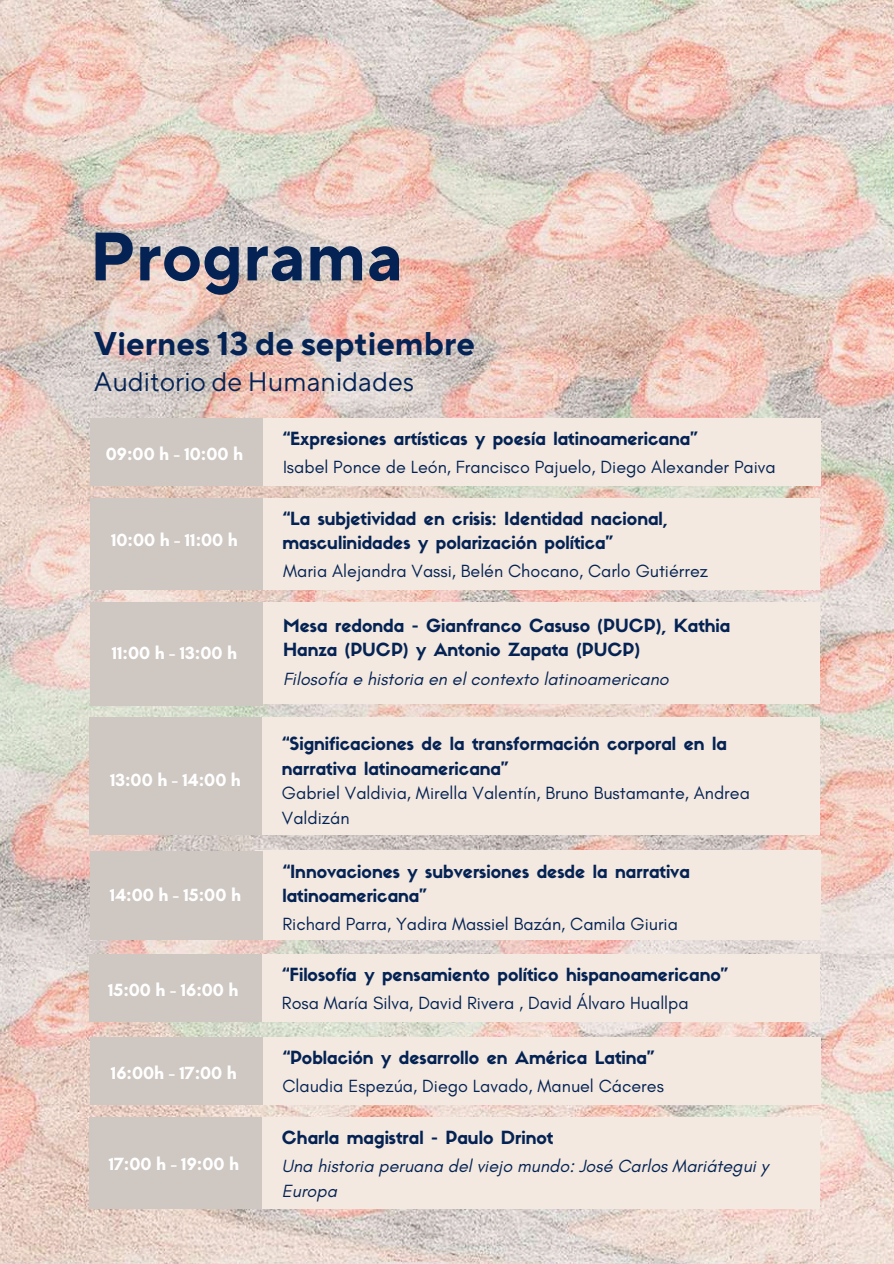
<style>
.page{position:relative;width:894px;height:1264px;background:#fff}
.page>*{position:absolute;margin:0;border:0;box-sizing:border-box;transform-origin:0 0}
.t1{font:700 68.25px "TT Norms Pro";color:#042354}
.t2{font:700 32.7px "TT Norms Pro";color:#042354}
.t3{font:26.7px "TT Norms Pro";color:#042354}
.t4{font:18px/24.8px "Glacial Indifference";color:#042354}
.t5{font:700 18px "Glacial Indifference";color:#fff}
.t6{font:italic 18px/24.8px "Glacial Indifference";color:#042354}
.t7{font:17.85px/24.5px "Sifonn Basic";color:#042354}
</style>
<div class="page">
<img style="left:0;top:0;width:893px;height:1263px">
<div style="left:258px;top:418px;width:562px;height:68px;background:#f4e9e0"></div>
<div style="left:90px;top:418px;width:173px;height:68px;background:#cec7c2"></div>
<div style="left:258px;top:498px;width:562px;height:91px;background:#f4e9e0"></div>
<div style="left:90px;top:498px;width:172px;height:91px;background:#cec7c2"></div>
<div style="left:258px;top:602px;width:562px;height:101px;background:#f4e9e0"></div>
<div style="left:90px;top:602px;width:173px;height:103px;background:#cec7c2"></div>
<div style="left:255px;top:849px;width:565px;height:90px;background:#f4e9e0"></div>
<div style="left:90px;top:850px;width:172px;height:89px;background:#cec7c2"></div>
<div style="left:258px;top:1037px;width:561px;height:68px;background:#f4e9e0"></div>
<div style="left:90px;top:1037px;width:172px;height:68px;background:#cec7c2"></div>
<div style="left:257px;top:1117px;width:562px;height:67px;background:#f4e9e0"></div>
<div style="left:255px;top:1119px;width:565px;height:90px;background:#f4e9e0"></div>
<div style="left:89px;top:1117px;width:173px;height:92px;background:#cec7c2"></div>
<div style="left:257px;top:954px;width:562px;height:67px;background:#f4e9e0"></div>
<div style="left:89px;top:954px;width:172px;height:67px;background:#cec7c2"></div>
<div style="left:254px;top:718px;width:565px;height:117px;background:#f4e9e0"></div>
<div style="left:89px;top:718px;width:172px;height:117px;background:#cec7c2"></div>
<h1 class="t1" style="left:89px;top:215px;width:315px">Programa</h1>
<h2 class="t2" style="left:94px;top:324px;width:382px">Viernes 13 de septiembre</h2>
<h3 class="t3" style="left:94px;top:365px;width:322px">Auditorio de Humanidades</h3>
<p class="t5" style="left:106px;top:443px;width:139px">09:00 h - 10:00 h</p>
<p class="t5" style="left:111px;top:528px;width:128px">10:00 h - 11:00 h</p>
<p class="t5" style="left:112px;top:642px;width:127px">11:00 h - 13:00 h</p>
<p class="t5" style="left:110px;top:768px;width:132px">13:00 h - 14:00 h</p>
<p class="t7" style="left:282px;top:428px;width:416px">“Expresiones artísticas y poesía latinoamericana”</p>
<p class="t4" style="left:283px;top:454px;width:494px">Isabel Ponce de León, Francisco Pajuelo, Diego Alexander Paiva</p>
<p class="t7" style="left:282px;top:508px;width:387px">“La subjetividad en crisis: Identidad nacional, masculinidades y polarización política”</p>
<p class="t4" style="left:283px;top:558px;width:426px">Maria Alejandra Vassi, Belén Chocano, Carlo Gutiérrez</p>
<p class="t7" style="left:283px;top:615px;width:449px">Mesa redonda - Gianfranco Casuso (PUCP), Kathia<br>Hanza (PUCP) y Antonio Zapata (PUCP)</p>
<p class="t6" style="left:283px;top:666px;width:387px">Filosofía e historia en el contexto latinoamericano</p>
<p class="t7" style="left:282px;top:733px;width:446px">“Significaciones de la transformación corporal en la narrativa latinoamericana”</p>
<p class="t4" style="left:282px;top:780px;width:469px">Gabriel Valdivia, Mirella Valentín, Bruno Bustamante, Andrea<br>Valdizán</p>
<p class="t7" style="left:282px;top:860px;width:409px">“Innovaciones y subversiones desde la narrativa</p>
<p class="t5" style="left:110px;top:883px;width:132px">14:00 h - 15:00 h</p>
<p class="t7" style="left:282px;top:885px;width:146px">latinoamericana”</p>
<p class="t4" style="left:282px;top:911px;width:397px">Richard Parra, Yadira Massiel Bazán, Camila Giuria</p>
<p class="t5" style="left:108px;top:979px;width:132px">15:00 h - 16:00 h</p>
<p class="t5" style="left:111px;top:1062px;width:127px">16:00h - 17:00 h</p>
<p class="t5" style="left:109px;top:1152px;width:132px">17:00 h - 19:00 h</p>
<p class="t7" style="left:282px;top:964px;width:447px">“Filosofía y pensamiento político hispanoamericano”</p>
<p class="t4" style="left:282px;top:990px;width:408px">Rosa María Silva, David Rivera , David Álvaro Huallpa</p>
<p class="t7" style="left:282px;top:1047px;width:373px">“Población y desarrollo en América Latina”</p>
<p class="t4" style="left:282px;top:1073px;width:383px">Claudia Espezúa, Diego Lavado, Manuel Cáceres</p>
<p class="t7" style="left:282px;top:1127px;width:273px">Charla magistral - Paulo Drinot</p>
<p class="t6" style="left:282px;top:1153px;width:488px">Una historia peruana del viejo mundo: José Carlos Mariátegui y<br>Europa</p>
</div>
